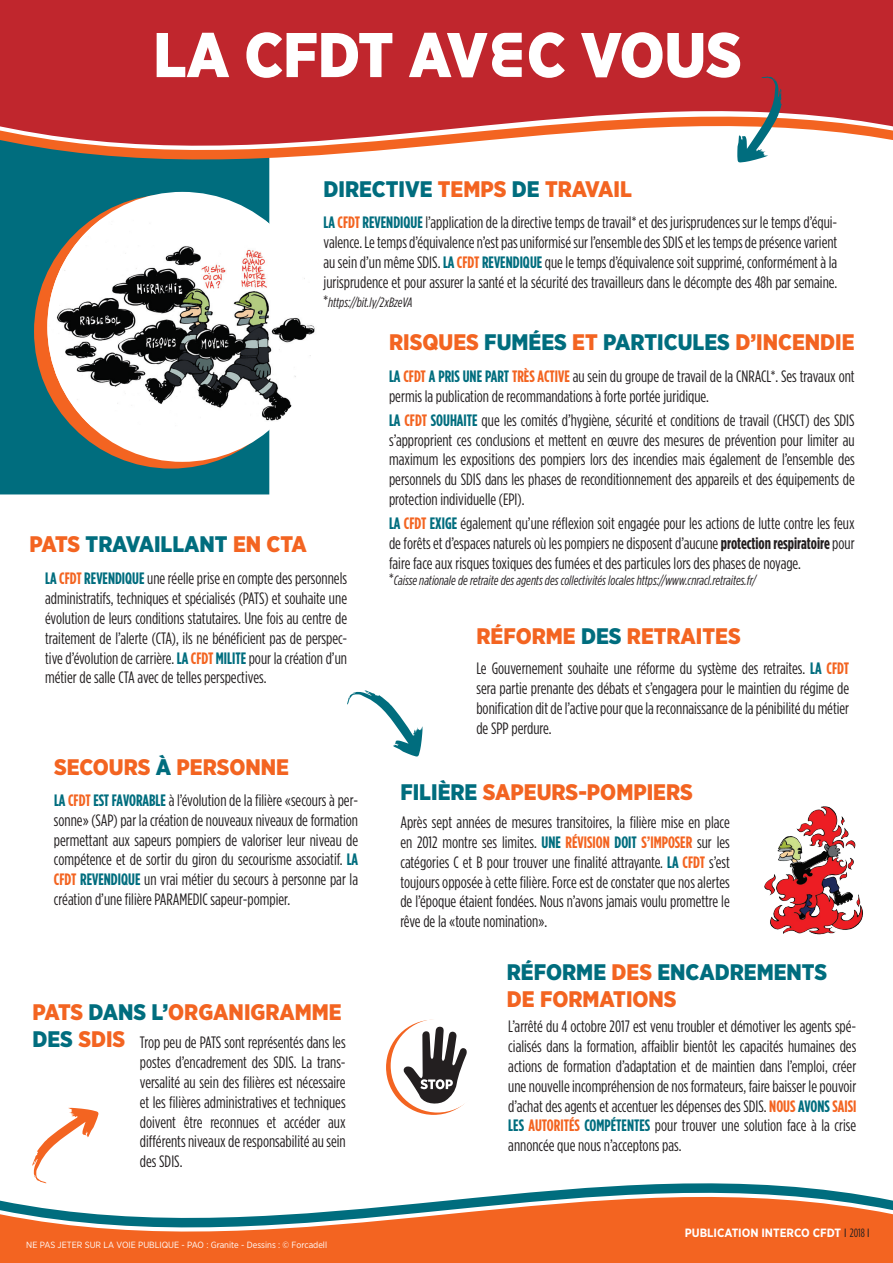
<style>
.page{position:relative;width:893px;height:1263px;background:#fff}
.page>*{position:absolute;margin:0;border:0;box-sizing:border-box;transform-origin:0 0}
.t1{font:900 63px "Gotham Narrow";letter-spacing:-.02em;color:#fff}
.t2{font:900 22.5px/27px "Gotham Narrow";color:#f36421}
.t3{font:900 22.5px "Gotham Narrow";color:#006d7e}
.t4{font:16.5px/19.8px "Gotham Condensed";color:#231f20;text-align:justify}
.t5{font:italic 13.5px "Gotham Condensed";color:#231f20}
.t6{font:700 12px "Gotham Narrow";color:#fff}
.t7{font:9px "Gotham Narrow";color:#fff}
.s1{font-family:"CFDT";font-stretch:condensed}
.s2{color:#006d7e}
.s3{font-weight:700;color:#006d7e}
.s4{font-weight:700;color:#f36421}
.s5{font-style:normal;font-size:16.5px}
.s6{color:#f36421}
.s7{font-weight:700}
.s8{font-weight:400;color:#231f20}
.s9{font-family:"Gotham Condensed";font-weight:400;color:#231f20}
</style>
<div class="page">
<div style="left:0;top:202px;width:269px;height:292px;background:#006d7e"></div>
<div style="left:0;top:0;width:893px;height:73px;background:#c0262d"></div>
<svg style="left:0;top:73px;width:893px;height:129px"></svg>
<div style="left:36px;top:196px;width:270px;height:270px;background:#f36421;border-radius:50%"></div>
<div style="left:47px;top:192px;width:270px;height:270px;background:#fff;border-radius:50%"></div>
<img style="left:47px;top:220px;width:268px;height:206px">
<img style="left:764px;top:806px;width:99px;height:129px">
<svg style="left:0;top:1183px;width:893px;height:80px;fill:#f36421"></svg>
<svg style="left:347px;top:690px;width:75px;height:67px"></svg>
<svg style="left:737px;top:76px;width:45px;height:87px"></svg>
<svg style="left:32px;top:1108px;width:67px;height:75px"></svg>
<svg style="left:387px;top:1020px;width:93px;height:94px"></svg>
<div style="left:391px;top:1019px;width:93px;height:93px;background:#fff;border-radius:50%"></div>
<svg style="left:403px;top:1026px;width:64px;height:79px"></svg>
<h1 class="t1" style="left:153px;top:13px;width:129px">LA CFDT</h1>
<h1 class="t1" style="left:409px;top:13px;width:335px">AV<span class="s1">e</span>C VOUS</h1>
<h2 class="t2" style="left:323px;top:175px;width:308px"><span class="s2">DIRECTIVE</span> TEMPS <span class="s2">DE</span> TRAVAIL</h2>
<p class="t4" style="left:323px;top:212px;width:515px"><span class="s3">LA</span><span class="s4">CFDT</span><span class="s3">REVENDIQUE</span> l’application de la directive temps de travail* et des jurisprudences sur le temps d’équi&shy;valence. Le temps d’équivalence n’est pas uniformisé sur l’ensemble des SDIS et les temps de présence varient au sein d’un même SDIS. <span class="s3">LA</span><span class="s4">CFDT</span><span class="s3">REVENDIQUE</span> que le temps d’équivalence soit supprimé, conformément à la jurisprudence et pour assurer la santé et la sécurité des travailleurs dans le décompte des 48h par semaine.</p>
<p class="t5" style="left:323px;top:295px;width:91px"><span class="s5">*</span>https://bit.ly/2xBzeVA</p>
<h2 class="t3" style="left:29px;top:529px;width:279px"><span class="s6">PATS</span> TRAVAILLANT <span class="s6">EN CTA</span></h2>
<p class="t4" style="left:45px;top:569px;width:303px"><span class="s3">LA</span> <span class="s4">CFDT</span> <span class="s3">REVENDIQUE</span> une réelle prise en compte des personnels administratifs, techniques et spécialisés (PATS) et souhaite une évolution de leurs conditions statutaires. Une fois au centre de traitement de l’alerte (CTA), ils ne bénéficient pas de perspec&shy;tive d’évolution de carrière. <span class="s3">LA</span> <span class="s4">CFDT</span> <span class="s3">MILITE</span> pour la création d’un métier de salle CTA avec de telles perspectives.</p>
<h2 class="t2" style="left:54px;top:753px;width:237px">SECOURS <span class="s2">À</span> PERSONNE</h2>
<p class="t4" style="left:54px;top:790px;width:306px"><span class="s3">LA</span> <span class="s4">CFDT</span> <span class="s3">EST FAVORABLE</span> à l’évolution de la filière «secours à per&shy;sonne» (SAP) par la création de nouveaux niveaux de formation permettant aux sapeurs pompiers de valoriser leur niveau de compétence et de sortir du giron du secourisme associatif. <span class="s3">LA </span><span class="s4">CFDT</span> <span class="s3">REVENDIQUE</span> un vrai métier du secours à personne par la création d’une filière PARAMEDIC sapeur-pompier.</p>
<h2 class="t2" style="left:32px;top:999px;width:311px">PATS <span class="s2">DANS L’</span>ORGANIGRAMME<br><span class="s2">DES</span> SDIS</h2>
<p class="t4" style="left:140px;top:1032px;width:207px">Trop peu de PATS sont représentés dans les postes d’encadrement des SDIS. La trans&shy;versalité au sein des filières est nécessaire et les filières administratives et techniques doivent être reconnues et accéder aux différents niveaux de responsabilité au sein des SDIS.</p>
<p class="t7" style="left:26px;top:1239px;width:302px">NE PAS JETER SUR LA VOIE PUBLIQUE - PAO : Granite - Dessins : © Forcadell</p>
<h2 class="t2" style="left:389px;top:329px;width:467px">RISQUES <span class="s2">FUMÉES</span> ET <span class="s2">PARTICULES</span> D’INCENDIE</h2>
<p class="t4" style="left:389px;top:366px;width:467px"><span class="s3">LA</span> <span class="s4">CFDT</span> <span class="s3">A PRIS UNE PART</span> <span class="s4">TRÈS ACTIVE</span> au sein du groupe de travail de la CNRACL*. Ses travaux ont permis la publication de recommandations à forte portée juridique.</p>
<p class="t4" style="left:389px;top:410px;width:467px"><span class="s3">LA</span> <span class="s4">CFDT</span> <span class="s3">SOUHAITE</span> que les comités d’hygiène, sécurité et conditions de travail (CHSCT) des SDIS s’approprient ces conclusions et mettent en œuvre des mesures de prévention pour limiter au maximum les expositions des pompiers lors des incendies mais également de l’ensemble des personnels du SDIS dans les phases de reconditionnement des appareils et des équipements de protection individuelle (EPI).</p>
<p class="t4" style="left:389px;top:513px;width:467px"><span class="s3">LA</span> <span class="s4">CFDT</span> <span class="s3">EXIGE</span> également qu’une réflexion soit engagée pour les actions de lutte contre les feux de forêts et d’espaces naturels où les pompiers ne disposent d’aucune <span class="s7">PROTECTION RESPIRATOIRE</span> pour faire face aux risques toxiques des fumées et des particules lors des phases de noyage.</p>
<p class="t5" style="left:389px;top:573px;width:369px"><span class="s5">*</span>Caisse nationale de retraite des agents des collectivités locales https://www.cnracl.retraites.fr/</p>
<h2 class="t2" style="left:476px;top:622px;width:266px">RÉFORME <span class="s2">DES</span> RETRAITES</h2>
<p class="t4" style="left:476px;top:658px;width:374px">Le Gouvernement souhaite une réforme du système des retraites. <span class="s3">LA</span> <span class="s4">CFDT </span>sera partie prenante des débats et s’engagera pour le maintien du régime de bonification dit de l’active pour que la reconnaissance de la pénibilité du métier de SPP perdure.</p>
<h2 class="t2" style="left:400px;top:778px;width:294px"><span class="s2">FILIÈRE</span> SAPEURS-POMPIERS</h2>
<p class="t4" style="left:400px;top:812px;width:331px">Après sept années de mesures transitoires, la filière mise en place en 2012 montre ses limites. <span class="s3">UNE</span> <span class="s4">RÉVISION</span> <span class="s3">DOIT</span> <span class="s4">S’IMPOSER</span> sur les catégories C et B pour trouver une finalité attrayante. <span class="s3">LA</span> <span class="s4">CFDT</span> s’est toujours opposée à cette filière. Force est de constater que nos alertes de l’époque étaient fondées. Nous n’avons jamais voulu promettre le rêve de la «toute nomination».</p>
<h2 class="t3" style="left:507px;top:957px;width:55px">RÉFORME</h2>
<h2 class="t3" style="left:611px;top:957px;width:134px"><span class="s6">DES</span> ENCADREMEN</h2>
<h2 class="t3" style="left:802px;top:957px;width:26px">TS</h2>
<h2 class="t2" style="left:507px;top:985px;width:62px">DE FORMA</h2>
<h2 class="t2" style="left:613px;top:985px;width:26px">TIONS</h2>
<p class="t4" style="left:508px;top:1016px;width:350px">L’arrêté du 4 octobre 2017 est venu troubler et démotiver les agents spé&shy;cialisés dans la formation, affaiblir bientôt les capacités humaines des actions de formation d’adaptation et de maintien dans l’emploi, créer une nouvelle incompréhension de nos formateurs, faire baisser le pouvoir d’achat des agents et accentuer les dépenses des SDIS. <span class="s4">NOUS</span> <span class="s3">AVONS</span> <span class="s4">SAISI </span><span class="s3">LES</span> <span class="s4">AUTORITÉS</span> <span class="s3">COMPÉTENTES</span> pour trouver une solution face à la crise annoncée que nous n’acceptons pas.</p>
<p class="t6" style="left:685px;top:1225px;width:187px">PUBLICATION INTERCO CFDT <span class="s8">I</span> <span class="s9">2018</span> <span class="s8">I</span></p>
</div>
